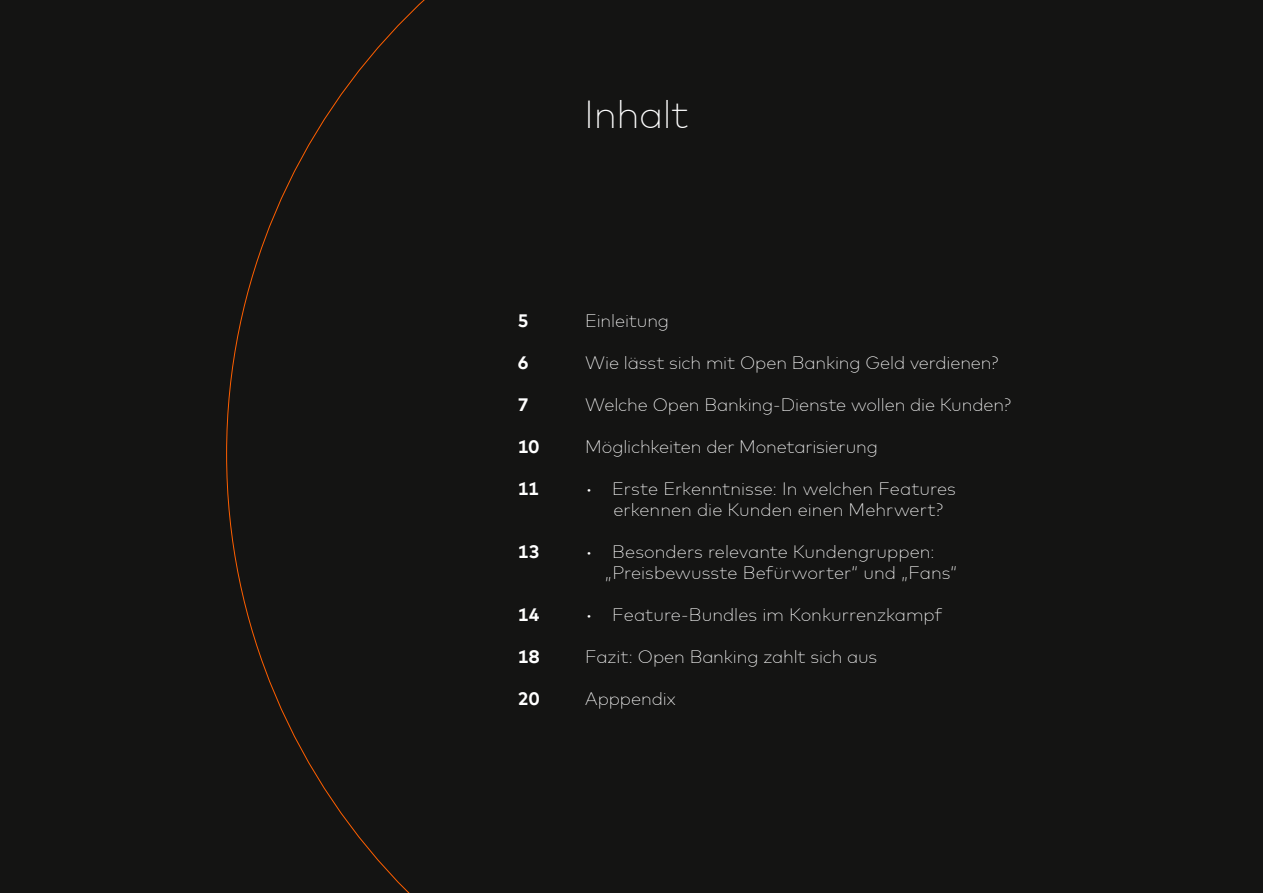
<style>
.page{position:relative;width:1263px;height:893px;background:#141413}
.page>*{position:absolute;margin:0;border:0;box-sizing:border-box;transform-origin:0 0}
.t1{font:200 39px "Mark Offc For MC";letter-spacing:-.015em;color:#fff}
.t2{font:200 18px/21px "Mark Offc For MC";letter-spacing:-.005em;color:#fff}
.t3{font:700 18px "Mark Offc For MC";letter-spacing:.005em;color:#fff}
</style>
<div class="page">
<h1 class="t1" style="left:584px;top:85px;width:106px">Inhalt</h1>
<p class="t3" style="left:518px;top:307px;width:12px">5</p>
<p class="t2" style="left:585px;top:309px;width:85px">Einleitung</p>
<p class="t3" style="left:518px;top:349px;width:12px">6</p>
<p class="t2" style="left:585px;top:351px;width:415px">Wie lässt sich mit Open Banking Geld verdienen?</p>
<p class="t3" style="left:518px;top:391px;width:12px">7</p>
<p class="t2" style="left:585px;top:393px;width:427px">Welche Open Banking-Dienste wollen die Kunden?</p>
<p class="t3" style="left:518px;top:433px;width:23px">10</p>
<p class="t2" style="left:585px;top:435px;width:294px">Möglichkeiten der Monetarisierung</p>
<p class="t3" style="left:518px;top:475px;width:23px">11</p>
<p class="t2" style="left:613px;top:477px;width:344px;text-indent:-28px">• Erste Erkenntnisse: In welchen Features erkennen die Kunden einen Mehrwert?</p>
<p class="t3" style="left:518px;top:538px;width:23px">13</p>
<p class="t2" style="left:605px;top:540px;width:354px;text-indent:-20px">• Besonders relevante Kundengruppen: „Preisbewusste Befürworter“ und „Fans“</p>
<p class="t3" style="left:518px;top:601px;width:23px">14</p>
<p class="t2" style="left:585px;top:603px;width:359px">• Feature-Bundles im Konkurrenzkampf</p>
<p class="t3" style="left:518px;top:643px;width:23px">18</p>
<p class="t2" style="left:585px;top:645px;width:293px">Fazit: Open Banking zahlt sich aus</p>
<p class="t3" style="left:518px;top:685px;width:23px">20</p>
<p class="t2" style="left:585px;top:687px;width:92px">Apppendix</p>
</div>
